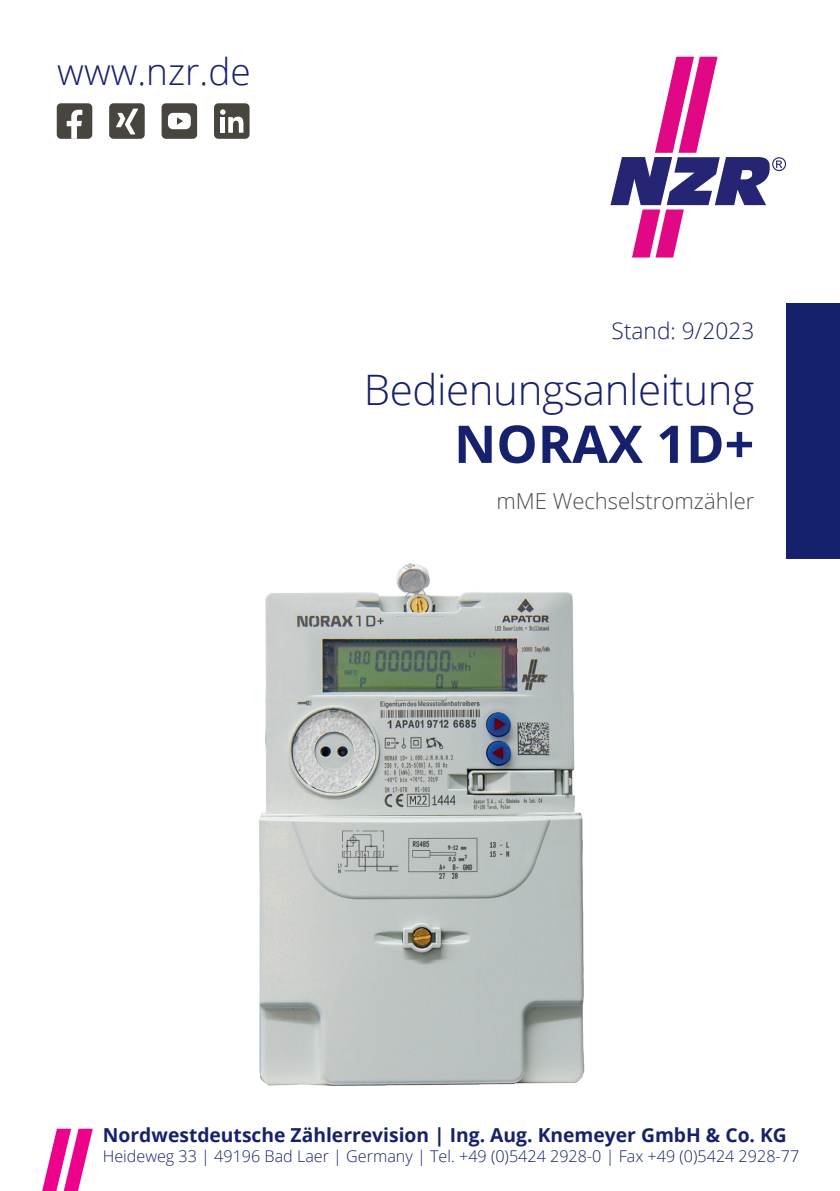
<style>
.page{position:relative;width:840px;height:1191px;background:#fff}
.page>*{position:absolute;margin:0;border:0;box-sizing:border-box;transform-origin:0 0}
.t1{font:700 52px "Open Sans";color:#16216e}
.t2{font:300 42px "Open Sans";letter-spacing:-.01em;color:#16216e}
.t3{font:300 37px "Open Sans";color:#16216e}
.t4{font:300 22.6px "Open Sans";color:#16216e}
.t5{font:300 22px "Open Sans";color:#4b4c4d}
.t6{font:700 19.2px "Open Sans";color:#16216e}
.t7{font:300 16.2px "Open Sans";color:#16216e}
</style>
<div class="page">
<svg style="left:610px;top:57px;width:175px;height:200px"></svg>
<div style="left:785px;top:304px;width:54px;height:255px;background:#16216e"></div>
<svg style="left:42px;top:1128px;width:51px;height:63px"></svg>
<img style="left:259px;top:563px;width:326px;height:523px">
<div style="left:214px;top:103px;width:35px;height:36px;background:#47453d;border-radius:4px"></div>
<svg style="left:220px;top:109px;width:23px;height:24px"></svg>
<div style="left:161px;top:103px;width:36px;height:36px;background:#47453d;border-radius:4px"></div>
<div style="left:168px;top:113px;width:23px;height:16px;background:#fff;border-radius:5px"></div>
<svg style="left:177px;top:117px;width:6px;height:8px"></svg>
<div style="left:57px;top:103px;width:35px;height:36px;background:#47453d;border-radius:4px"></div>
<svg style="left:67px;top:110px;width:15px;height:29px"></svg>
<div style="left:109px;top:103px;width:36px;height:36px;background:#47453d;border-radius:4px"></div>
<svg style="left:116px;top:109px;width:22px;height:25px"></svg>
<h3 class="t3" style="left:57px;top:46px;width:195px">www.nzr.de</h3>
<h3 class="t4" style="left:611px;top:315px;width:144px">Stand: 9/2023</h3>
<h2 class="t2" style="left:364px;top:361px;width:391px">Bedienungsanleitung</h2>
<h1 class="t1" style="left:454px;top:407px;width:301px">NORAX 1D+</h1>
<h3 class="t5" style="left:496px;top:486px;width:259px">mME Wechselstromzähler</h3>
<p class="t6" style="left:103px;top:1121px;width:685px">Nordwestdeutsche Zählerrevision | Ing. Aug. Knemeyer GmbH &amp; Co. KG</p>
<p class="t7" style="left:103px;top:1145px;width:697px">Heideweg 33 | 49196 Bad Laer | Germany | Tel. +49 (0)5424 2928-0 | Fax +49 (0)5424 2928-77</p>
</div>
